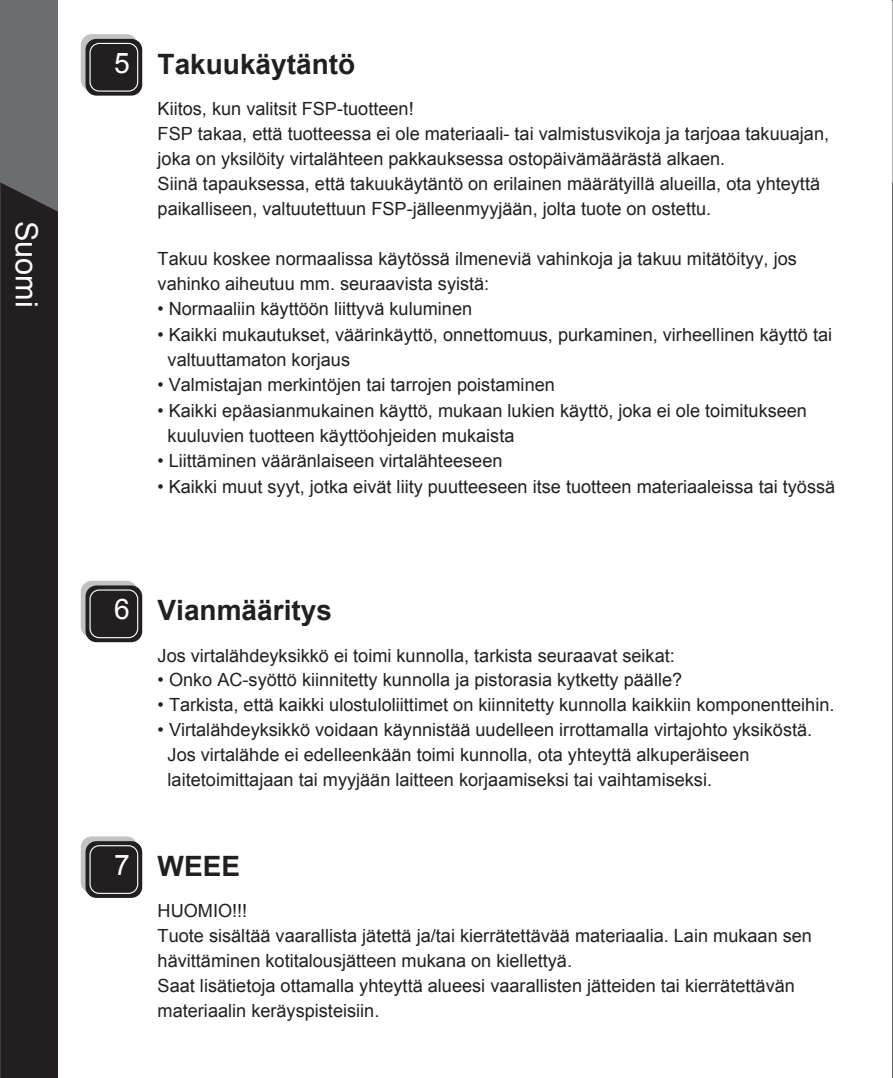
<style>
.page{position:relative;width:893px;height:1078px;background:#fff}
.page>*{position:absolute;margin:0;border:0;box-sizing:border-box;transform-origin:0 0}
.t1{font:30.8px "Arial";color:#fff}
.t2{font:28.4px "Arial";color:#fff}
.t3{font:700 28px "Arial";color:#231f20}
.t4{font:18px/24.8px "Arial";color:#231f20}
</style>
<div class="page">
<div style="left:0;top:0;width:58px;height:1077px;background:#6c6d70"></div>
<div style="left:0;top:182px;width:58px;height:895px;background:#231f20"></div>
<svg style="left:81px;top:34px;width:56px;height:57px"></svg>
<div style="left:86px;top:39px;width:56px;height:57px;background:#231f20;border-radius:11px"></div>
<div style="left:89px;top:43px;width:49px;height:49px;border:1px solid #fff;border-radius:9px"></div>
<svg style="left:81px;top:580px;width:56px;height:57px"></svg>
<div style="left:86px;top:585px;width:56px;height:57px;background:#231f20;border-radius:11px"></div>
<div style="left:89px;top:589px;width:49px;height:49px;border:1px solid #fff;border-radius:9px"></div>
<svg style="left:81px;top:836px;width:56px;height:56px"></svg>
<div style="left:86px;top:841px;width:56px;height:56px;background:#231f20;border-radius:11px"></div>
<div style="left:89px;top:844px;width:49px;height:49px;border:1px solid #fff;border-radius:9px"></div>
<hr style="left:892px;top:0;width:1px;height:1077px;background:#6c6d70">
<svg style="left:892px;top:182px;width:1px;height:895px"></svg>
<h1 class="t1" style="left:47px;top:221px;width:88px;rotate:90deg">Suomi</h1>
<h2 class="t2" style="left:114px;top:44px;width:17px">5</h2>
<h3 class="t3" style="left:158px;top:45px;width:199px">Takuukäytäntö</h3>
<p class="t4" style="left:158px;top:96px;width:673px">Kiitos, kun valitsit FSP-tuotteen!<br>FSP takaa, että tuotteessa ei ole materiaali- tai valmistusvikoja ja tarjoaa takuuajan, joka on yksilöity virtalähteen pakkauksessa ostopäivämäärästä alkaen.<br>Siinä tapauksessa, että takuukäytäntö on erilainen määrätyillä alueilla, ota yhteyttä paikalliseen, valtuutettuun FSP-jälleenmyyjään, jolta tuote on ostettu.</p>
<p class="t4" style="left:158px;top:246px;width:641px">Takuu koskee normaalissa käytössä ilmeneviä vahinkoja ja takuu mitätöityy, jos vahinko aiheutuu mm. seuraavista syistä:</p>
<p class="t4" style="left:158px;top:296px;width:316px">• Normaaliin käyttöön liittyvä kuluminen</p>
<p class="t4" style="left:168px;top:322px;width:666px;text-indent:-10px">• Kaikki mukautukset, väärinkäyttö, onnettomuus, purkaminen, virheellinen käyttö tai valtuuttamaton korjaus</p>
<p class="t4" style="left:158px;top:372px;width:399px">• Valmistajan merkintöjen tai tarrojen poistaminen</p>
<p class="t4" style="left:168px;top:398px;width:641px;text-indent:-10px">• Kaikki epäasianmukainen käyttö, mukaan lukien käyttö, joka ei ole toimitukseen kuuluvien tuotteen käyttöohjeiden mukaista</p>
<p class="t4" style="left:158px;top:448px;width:346px">• Liittäminen vääränlaiseen virtalähteeseen</p>
<p class="t4" style="left:158px;top:474px;width:679px">• Kaikki muut syyt, jotka eivät liity puutteeseen itse tuotteen materiaaleissa tai työssä</p>
<h2 class="t2" style="left:114px;top:590px;width:17px">6</h2>
<h2 class="t2" style="left:114px;top:846px;width:17px">7</h2>
<h3 class="t3" style="left:158px;top:591px;width:176px">Vianmääritys</h3>
<p class="t4" style="left:158px;top:642px;width:519px">Jos virtalähdeyksikkö ei toimi kunnolla, tarkista seuraavat seikat:</p>
<p class="t4" style="left:158px;top:667px;width:526px">• Onko AC-syöttö kiinnitetty kunnolla ja pistorasia kytketty päälle?</p>
<p class="t4" style="left:158px;top:692px;width:678px">• Tarkista, että kaikki ulostuloliittimet on kiinnitetty kunnolla kaikkiin komponentteihin.</p>
<p class="t4" style="left:168px;top:717px;width:646px;text-indent:-10px">• Virtalähdeyksikkö voidaan käynnistää uudelleen irrottamalla virtajohto yksiköstä.<br>Jos virtalähde ei edelleenkään toimi kunnolla, ota yhteyttä alkuperäiseen laitetoimittajaan tai myyjään laitteen korjaamiseksi tai vaihtamiseksi.</p>
<h3 class="t3" style="left:158px;top:847px;width:84px">WEEE</h3>
<p class="t4" style="left:158px;top:898px;width:656px">HUOMIO!!!<br>Tuote sisältää vaarallista jätettä ja/tai kierrätettävää materiaalia. Lain mukaan sen hävittäminen kotitalousjätteen mukana on kiellettyä.<br>Saat lisätietoja ottamalla yhteyttä alueesi vaarallisten jätteiden tai kierrätettävän materiaalin keräyspisteisiin.</p>
</div>
